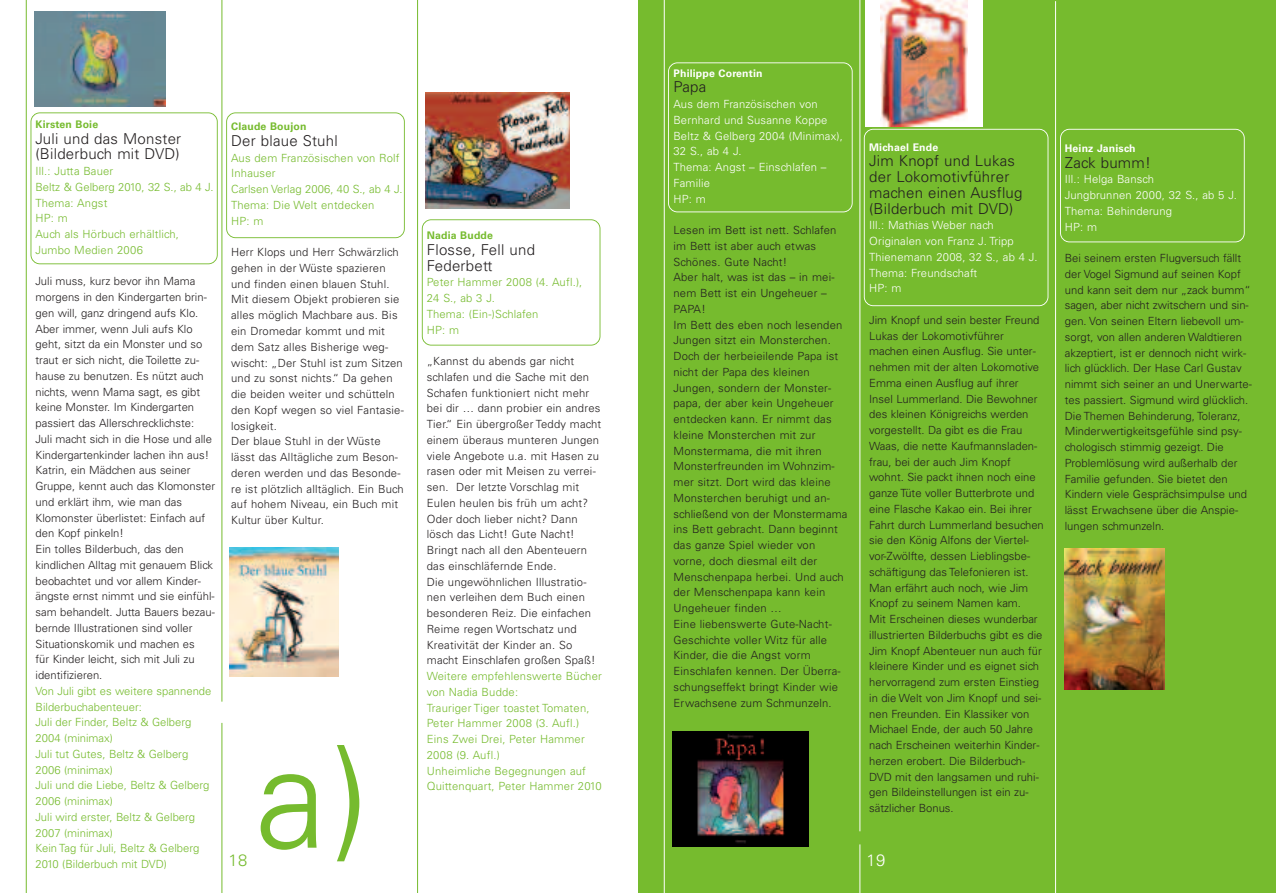
<style>
.page{position:relative;width:1276px;height:893px;background:#fff}
.page>*{position:absolute;margin:0;border:0;box-sizing:border-box;transform-origin:0 0}
.t1{font:300 142.2px "Univers CE";color:#76bb2e}
.t2{font:300 16.5px "Univers CE";color:#fff}
.t3{font:300 16.5px "Univers CE";color:#76bb2e}
.t4{font:300 15px/15.8px "Univers CE";letter-spacing:.015em;color:#231f20}
.t5{font:300 11.25px/15.8px "Univers CE";color:#231f20}
.t6{font:300 11.25px/15.8px "Univers CE";color:#76bb2e}
.t7{font:300 11.25px/15.8px "Univers CE";letter-spacing:.015em;color:#fff}
.t8{font:700 10.5px "Univers CE";letter-spacing:.015em;color:#fff}
.t9{font:700 10.5px "Univers CE";letter-spacing:.015em;color:#76bb2e}
</style>
<div class="page">
<div style="left:638px;top:0;width:638px;height:893px;background:#76bb2e"></div>
<hr style="left:859px;top:0;width:1px;height:831px;background:#fff">
<hr style="left:859px;top:844px;width:1px;height:49px;background:#fff">
<hr style="left:1055px;top:1px;width:1px;height:892px;background:#fff">
<hr style="left:26px;top:0;width:1px;height:893px;background:#76bb2e">
<hr style="left:221px;top:0;width:1px;height:702px;background:#76bb2e">
<svg style="left:31px;top:112px;width:187px;height:152px"></svg>
<svg style="left:226px;top:112px;width:179px;height:126px"></svg>
<hr style="left:417px;top:0;width:1px;height:893px;background:#76bb2e">
<svg style="left:422px;top:219px;width:178px;height:127px"></svg>
<img style="left:425px;top:92px;width:145px;height:116px">
<img style="left:230px;top:547px;width:109px;height:129px">
<hr style="left:221px;top:723px;width:1px;height:170px;background:#76bb2e">
<div style="left:865px;top:0;width:118px;height:126px;background:#fff"></div>
<img style="left:881px;top:0;width:86px;height:126px">
<img style="left:34px;top:11px;width:132px;height:95px">
<svg style="left:668px;top:62px;width:184px;height:150px"></svg>
<svg style="left:864px;top:129px;width:184px;height:177px"></svg>
<svg style="left:1060px;top:129px;width:184px;height:113px"></svg>
<hr style="left:664px;top:0;width:1px;height:893px;background:#fff">
<img style="left:1064px;top:549px;width:100px;height:141px">
<img style="left:672px;top:731px;width:137px;height:116px">
<p class="t9" style="left:36px;top:120px;width:64px">Kirsten Boie</p>
<h3 class="t4" style="left:36px;top:132px;width:147px">Juli und das Monster (Bilderbuch mit DVD)</h3>
<p class="t6" style="left:36px;top:164px;width:180px">Ill.: Jutta Bauer<br>Beltz &amp; Gelberg 2010, 32 S., ab 4 J.<br>Thema: Angst<br>HP: m<br>Auch als Hörbuch erhältlich,<br>Jumbo Medien 2006</p>
<p class="t5" style="left:36px;top:274px;width:181px">Juli muss, kurz bevor ihn Mama morgens in den Kindergarten brin&shy;gen will, ganz dringend aufs Klo.<br>Aber immer, wenn Juli aufs Klo geht, sitzt da ein Monster und so traut er sich nicht, die Toilette zu&shy;hause zu benutzen. Es nützt auch nichts, wenn Mama sagt, es gibt keine Monster. Im Kindergarten passiert das Allerschrecklichste:<br>Juli macht sich in die Hose und alle<br>Kindergartenkinder lachen ihn aus!<br>Katrin, ein Mädchen aus seiner<br>Gruppe, kennt auch das Klomonster und erklärt ihm, wie man das<br>Klomonster überlistet: Einfach auf den Kopf pinkeln!<br>Ein tolles Bilderbuch, das den kindlichen Alltag mit genauem Blick beobachtet und vor allem Kinder&shy;ängste ernst nimmt und sie einfühl&shy;sam behandelt. Jutta Bauers bezau&shy;bernde Illustrationen sind voller<br>Situationskomik und machen es<br>für Kinder leicht, sich mit Juli zu identifizieren.</p>
<p class="t6" style="left:35px;top:684px;width:177px">Von Juli gibt es weitere spannende<br>Bilderbuchabenteuer:<br>Juli der Finder, Beltz &amp; Gelberg<br>2004 (minimax)<br>Juli tut Gutes, Beltz &amp; Gelberg<br>2006 (minimax)<br>Juli und die Liebe, Beltz &amp; Gelberg<br>2006 (minimax)<br>Juli wird erster, Beltz &amp; Gelberg<br>2007 (minimax)<br>Kein Tag für Juli, Beltz &amp; Gelberg<br>2010 (Bilderbuch mit DVD)</p>
<p class="t9" style="left:231px;top:123px;width:77px">Claude Boujon</p>
<h3 class="t4" style="left:231px;top:134px;width:108px">Der blaue Stuhl</h3>
<p class="t6" style="left:231px;top:151px;width:173px">Aus dem Französischen von Rolf<br>Inhauser<br>Carlsen Verlag 2006, 40 S., ab 4 J.<br>Thema: Die Welt entdecken<br>HP: m</p>
<p class="t5" style="left:231px;top:245px;width:174px">Herr Klops und Herr Schwärzlich gehen in der Wüste spazieren und finden einen blauen Stuhl.<br>Mit diesem Objekt probieren sie alles möglich Machbare aus. Bis ein Dromedar kommt und mit dem Satz alles Bisherige weg&shy;wischt: „Der Stuhl ist zum Sitzen und zu sonst nichts.“ Da gehen die beiden weiter und schütteln den Kopf wegen so viel Fantasie&shy;losigkeit.<br>Der blaue Stuhl in der Wüste lässt das Alltägliche zum Beson&shy;deren werden und das Besonde&shy;re ist plötzlich alltäglich. Ein Buch auf hohem Niveau, ein Buch mit<br>Kultur über Kultur.</p>
<h2 class="t3" style="left:229px;top:854px;width:20px">18</h2>
<h1 class="t1" style="left:255px;top:745px;width:116px">a)</h1>
<p class="t9" style="left:427px;top:231px;width:68px">Nadia Budde</p>
<h3 class="t4" style="left:427px;top:243px;width:110px">Flosse, Fell und<br>Federbett</h3>
<p class="t6" style="left:427px;top:275px;width:157px">Peter Hammer 2008 (4. Aufl.),<br>24 S., ab 3 J.<br>Thema: (Ein-)Schlafen<br>HP: m</p>
<p class="t5" style="left:427px;top:354px;width:176px">„Kannst du abends gar nicht schlafen und die Sache mit den<br>Schafen funktioniert nicht mehr bei dir … dann probier ein andres<br>Tier.“ Ein übergroßer Teddy macht einem überaus munteren Jungen viele Angebote u.a. mit Hasen zu rasen oder mit Meisen zu verrei&shy;sen. Der letzte Vorschlag mit<br>Eulen heulen bis früh um acht?<br>Oder doch lieber nicht? Dann lösch das Licht! Gute Nacht!<br>Bringt nach all den Abenteuern das einschläfernde Ende.<br>Die ungewöhnlichen Illustratio&shy;nen verleihen dem Buch einen besonderen Reiz. Die einfachen<br>Reime regen Wortschatz und<br>Kreativität der Kinder an. So macht Einschlafen großen Spaß!</p>
<p class="t6" style="left:427px;top:669px;width:177px">Weitere empfehlenswerte Bücher von Nadia Budde:<br>Trauriger Tiger toastet Tomaten,<br>Peter Hammer 2008 (3. Aufl.)<br>Eins Zwei Drei, Peter Hammer<br>2008 (9. Aufl.)<br>Unheimliche Begegnungen auf<br>Quittenquart, Peter Hammer 2010</p>
<p class="t8" style="left:673px;top:69px;width:91px">Philippe Corentin</p>
<h3 class="t4" style="left:673px;top:80px;width:34px">Papa</h3>
<p class="t7" style="left:673px;top:97px;width:171px">Aus dem Französischen von<br>Bernhard und Susanne Koppe<br>Beltz &amp; Gelberg 2004 (Minimax),<br>32 S., ab 4 J.<br>Thema: Angst – Einschlafen –<br>Familie<br>HP: m</p>
<p class="t5" style="left:673px;top:223px;width:175px">Lesen im Bett ist nett. Schlafen im Bett ist aber auch etwas<br>Schönes. Gute Nacht!<br>Aber halt, was ist das – in mei&shy;nem Bett ist ein Ungeheuer –<br>PAPA!<br>Im Bett des eben noch lesenden<br>Jungen sitzt ein Monsterchen.<br>Doch der herbeieilende Papa ist nicht der Papa des kleinen<br>Jungen, sondern der Monster&shy;papa, der aber kein Ungeheuer entdecken kann. Er nimmt das kleine Monsterchen mit zur<br>Monstermama, die mit ihren<br>Monsterfreunden im Wohnzim&shy;mer sitzt. Dort wird das kleine<br>Monsterchen beruhigt und an&shy;schließend von der Monstermama ins Bett gebracht. Dann beginnt das ganze Spiel wieder von vorne, doch diesmal eilt der<br>Menschenpapa herbei. Und auch der Menschenpapa kann kein<br>Ungeheuer finden …<br>Eine liebenswerte Gute-Nacht-<br>Geschichte voller Witz für alle<br>Kinder, die die Angst vorm<br>Einschlafen kennen. Der Überra&shy;schungseffekt bringt Kinder wie<br>Erwachsene zum Schmunzeln.</p>
<p class="t8" style="left:869px;top:143px;width:71px">Michael Ende</p>
<h3 class="t4" style="left:869px;top:155px;width:155px">Jim Knopf und Lukas der Lokomotivführer machen einen Ausflug (Bilderbuch mit DVD)</h3>
<p class="t7" style="left:869px;top:219px;width:170px">Ill.: Mathias Weber nach<br>Originalen von Franz J. Tripp<br>Thienemann 2008, 32 S., ab 4 J.<br>Thema: Freundschaft<br>HP: m</p>
<p class="t5" style="left:869px;top:313px;width:176px">Jim Knopf und sein bester Freund<br>Lukas der Lokomotivführer machen einen Ausflug. Sie unter&shy;nehmen mit der alten Lokomotive<br>Emma einen Ausflug auf ihrer<br>Insel Lummerland. Die Bewohner des kleinen Königreichs werden vorgestellt. Da gibt es die Frau<br>Waas, die nette Kaufmannsladen&shy;frau, bei der auch Jim Knopf wohnt. Sie packt ihnen noch eine ganze Tüte voller Butterbrote und eine Flasche Kakao ein. Bei ihrer<br>Fahrt durch Lummerland besuchen sie den König Alfons der Viertel&shy;vor-Zwölfte, dessen Lieblingsbe&shy;schäftigung das Telefonieren ist.<br>Man erfährt auch noch, wie Jim<br>Knopf zu seinem Namen kam.<br>Mit Erscheinen dieses wunderbar illustrierten Bilderbuchs gibt es die<br>Jim Knopf Abenteuer nun auch für kleinere Kinder und es eignet sich hervorragend zum ersten Einstieg in die Welt von Jim Knopf und sei&shy;nen Freunden. Ein Klassiker von<br>Michael Ende, der auch 50 Jahre nach Erscheinen weiterhin Kinder&shy;herzen erobert. Die Bilderbuch-<br>DVD mit den langsamen und ruhi&shy;gen Bildeinstellungen ist ein zu&shy;sätzlicher Bonus.</p>
<h2 class="t2" style="left:866px;top:854px;width:20px">19</h2>
<p class="t8" style="left:1064px;top:144px;width:72px">Heinz Janisch</p>
<h3 class="t4" style="left:1064px;top:156px;width:88px">Zack bumm!</h3>
<p class="t7" style="left:1064px;top:172px;width:174px">Ill.: Helga Bansch<br>Jungbrunnen 2000, 32 S., ab 5 J.<br>Thema: Behinderung<br>HP: m</p>
<p class="t5" style="left:1064px;top:251px;width:189px">Bei seinem ersten Flugversuch fällt der Vogel Sigmund auf seinen Kopf und kann seit dem nur „zack bumm“ sagen, aber nicht zwitschern und sin&shy;gen. Von seinen Eltern liebevoll um&shy;sorgt, von allen anderen Waldtieren akzeptiert, ist er dennoch nicht wirk&shy;lich glücklich. Der Hase Carl Gustav nimmt sich seiner an und Unerwarte&shy;tes passiert. Sigmund wird glücklich.<br>Die Themen Behinderung, Toleranz, Minderwertigkeitsgefühle sind psy&shy;chologisch stimmig gezeigt. Die Problemlösung wird außerhalb der Familie gefunden. Sie bietet den Kindern viele Gesprächsimpulse und lässt Erwachsene über die Anspie&shy;lungen schmunzeln.</p>
</div>
